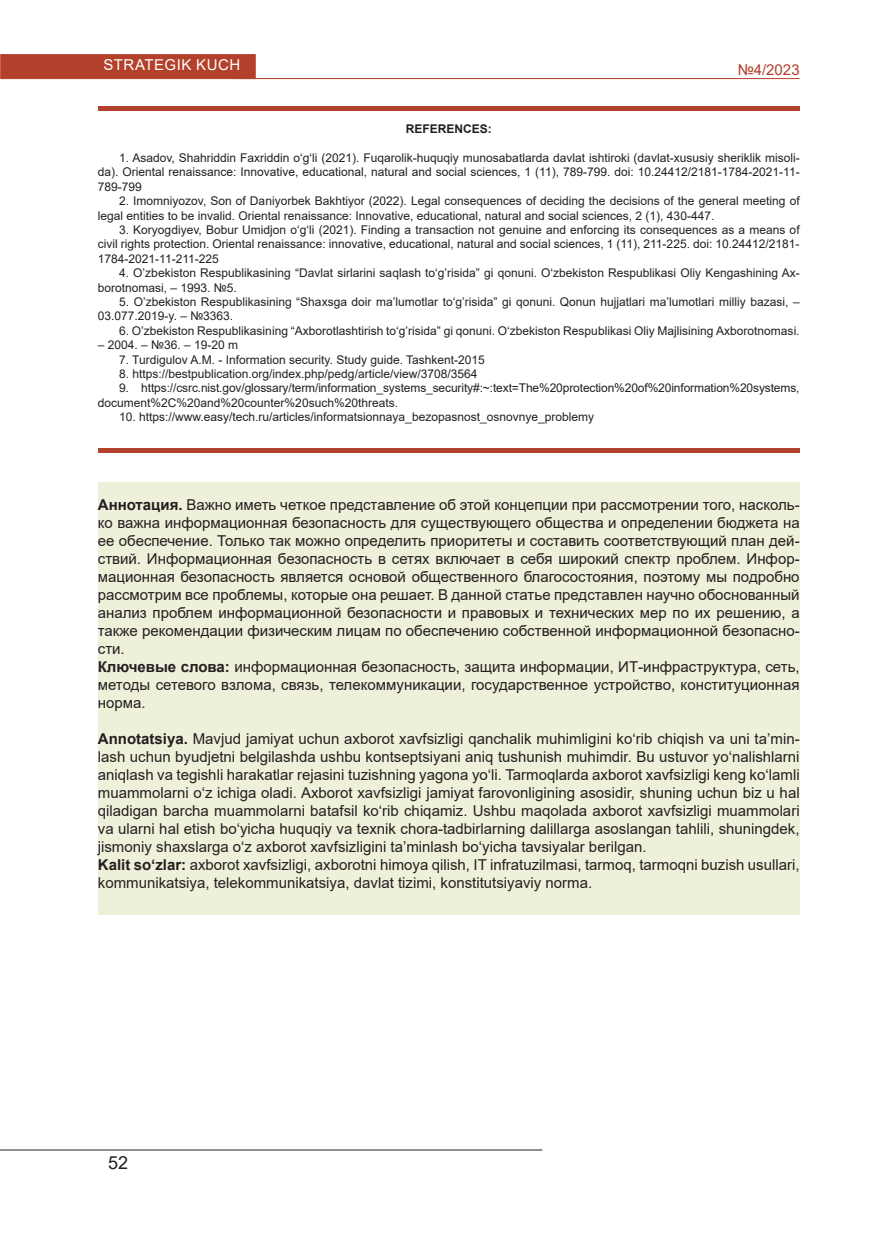
<style>
.page{position:relative;width:872px;height:1242px;background:#fff}
.page>*{position:absolute;margin:0;border:0;box-sizing:border-box;transform-origin:0 0}
.t1{font:18px "Arial";color:#231f20}
.t2{font:15px/18px "Arial";color:#231f20}
.t3{font:15px "Arial";letter-spacing:.035em;color:#fff}
.t4{font:15px "Arial";color:#b2402a}
.t5{font:12px/14.4px "Arial";color:#231f20}
.t6{font:700 12px "Arial";color:#231f20}
.s1{font-weight:700}
</style>
<div class="page">
<hr style="left:0;top:1149px;width:542px;height:1px;background:#231f20">
<div style="left:0;top:54px;width:255px;height:25px;background:#b2402a;border:1px solid #b2402a"></div>
<hr style="left:233px;top:78px;width:566px;height:1px;background:#b2402a">
<div style="left:98px;top:482px;width:701px;height:432px;background:#eef0d9"></div>
<hr style="left:98px;top:107px;width:701px;height:4px;background:#b2402a">
<hr style="left:98px;top:448px;width:701px;height:4px;background:#b2402a">
<p class="t3" style="left:103px;top:54px;width:138px">Strategik kuch</p>
<p class="t4" style="left:737px;top:60px;width:63px">№4/2023</p>
<p class="t6" style="left:406px;top:120px;width:88px">REFERENCES:</p>
<p class="t5" style="left:98px;top:150px;width:703px;text-align:justify;text-indent:21px">1. Asadov, Shahriddin Faxriddin o‘g‘li (2021). Fuqarolik-huquqiy munosabatlarda davlat ishtiroki (davlat-xususiy sheriklik misoli&shy;da). Oriental renaissance: Innovative, educational, natural and social sciences, 1 (11), 789-799. doi: 10.24412/2181-1784-2021-11- 789-799</p>
<p class="t5" style="left:98px;top:194px;width:703px;text-indent:21px">2. Imomniyozov, Son of Daniyorbek Bakhtiyor (2022). Legal consequences of deciding the decisions of the general meeting of legal entities to be invalid. Oriental renaissance: Innovative, educational, natural and social sciences, 2 (1), 430-447.</p>
<p class="t5" style="left:98px;top:222px;width:703px;text-align:justify;text-indent:21px">3. Koryogdiyev, Bobur Umidjon o‘g‘li (2021). Finding a transaction not genuine and enforcing its consequences as a means of civil rights protection. Oriental renaissance: innovative, educational, natural and social sciences, 1 (11), 211-225. doi: 10.24412/2181- 1784-2021-11-211-225</p>
<p class="t5" style="left:98px;top:266px;width:703px;text-indent:21px">4. O’zbekiston Respublikasining “Davlat sirlarini saqlash to‘g’risida” gi qonuni. O‘zbekiston Respublikasi Oliy Kengashining Ax&shy;borotnomasi, – 1993. №5.</p>
<p class="t5" style="left:98px;top:294px;width:703px;text-indent:21px">5. O’zbekiston Respublikasining “Shaxsga doir ma’lumotlar to‘g’risida” gi qonuni. Qonun hujjatlari ma’lumotlari milliy bazasi, –<br>03.077.2019-y. – №3363.</p>
<p class="t5" style="left:119px;top:323px;width:682px">6. O’zbekiston Respublikasining “Axborotlashtirish to‘g’risida” gi qonuni. O‘zbekiston Respublikasi Oliy Majlisining Аxborotnomasi.</p>
<p class="t5" style="left:98px;top:338px;width:142px">– 2004. – №36. – 19-20 m</p>
<p class="t5" style="left:119px;top:352px;width:367px">7. Turdigulov A.M. - Information security. Study guide. Tashkent-2015</p>
<p class="t5" style="left:119px;top:366px;width:360px">8. https://bestpublication.org/index.php/pedg/article/view/3708/3564</p>
<p class="t5" style="left:98px;top:381px;width:703px;text-indent:21px">9. https://csrc.nist.gov/glossary/term/information_systems_security#:~:text=The%20protection%20of%20information%20systems, document%2C%20and%20counter%20such%20threats.</p>
<p class="t5" style="left:119px;top:410px;width:476px">10. https://www.easy/tech.ru/articles/informatsionnaya_bezopasnost_osnovnye_problemy</p>
<p class="t2" style="left:98px;top:495px;width:703px"><span class="s1">Аннотация.</span> Важно иметь четкое представление об этой концепции при рассмотрении того, насколь&shy;ко важна информационная безопасность для существующего общества и определении бюджета на ее обеспечение. Только так можно определить приоритеты и составить соответствующий план дей&shy;ствий. Информационная безопасность в сетях включает в себя широкий спектр проблем. Инфор&shy;мационная безопасность является основой общественного благосостояния, поэтому мы подробно рассмотрим все проблемы, которые она решает. В данной статье представлен научно обоснованный анализ проблем информационной безопасности и правовых и технических мер по их решению, а также рекомендации физическим лицам по обеспечению собственной информационной безопасно&shy;сти.<br><span class="s1">Ключевые слова:</span> информационная безопасность, защита информации, ИТ-инфраструктура, сеть, методы сетевого взлома, связь, телекоммуникации, государственное устройство, конституционная норма.</p>
<p class="t2" style="left:98px;top:729px;width:703px"><span class="s1">Annotatsiya.</span> Mavjud jamiyat uchun axborot xavfsizligi qanchalik muhimligini ko‘rib chiqish va uni ta’min&shy;lash uchun byudjetni belgilashda ushbu kontseptsiyani aniq tushunish muhimdir. Bu ustuvor yo‘nalishlarni aniqlash va tegishli harakatlar rejasini tuzishning yagona yo‘li. Tarmoqlarda axborot xavfsizligi keng ko‘lamli muammolarni o‘z ichiga oladi. Axborot xavfsizligi jamiyat farovonligining asosidir, shuning uchun biz u hal qiladigan barcha muammolarni batafsil ko‘rib chiqamiz. Ushbu maqolada axborot xavfsizligi muammolari va ularni hal etish bo‘yicha huquqiy va texnik chora-tadbirlarning dalillarga asoslangan tahlili, shuningdek, jismoniy shaxslarga o‘z axborot xavfsizligini ta’minlash bo‘yicha tavsiyalar berilgan.<br><span class="s1">Kalit so‘zlar:</span> аxborot xavfsizligi, axborotni himoya qilish, IT infratuzilmasi, tarmoq, tarmoqni buzish usullari, kommunikatsiya, telekommunikatsiya, davlat tizimi, konstitutsiyaviy norma.</p>
<p class="t1" style="left:108px;top:1150px;width:22px">52</p>
</div>
